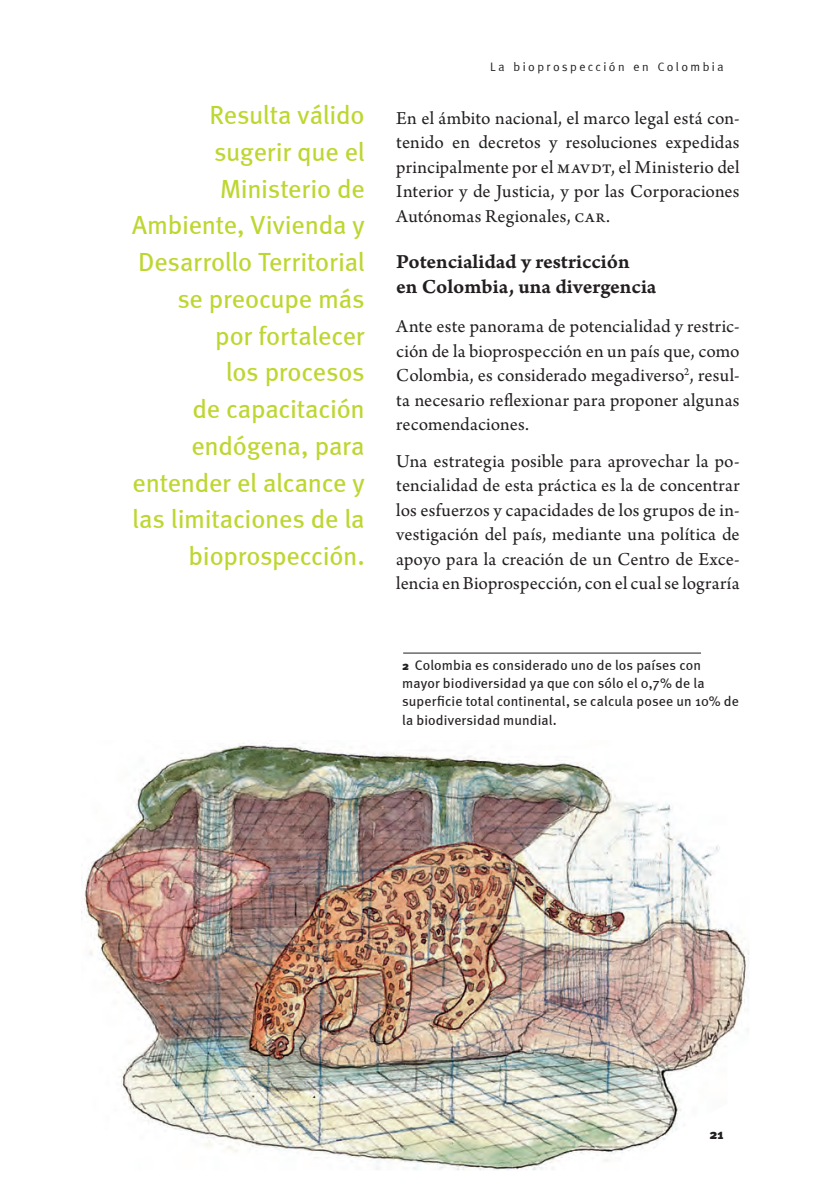
<style>
.page{position:relative;width:839px;height:1191px;background:#fff}
.page>*{position:absolute;margin:0;border:0;box-sizing:border-box;transform-origin:0 0}
.t1{font:26.25px/36.8px "Meta";letter-spacing:-.01em;color:#bed630;text-align:right}
.t2{font:21px/24.5px "Arno Pro Smbd Caption";letter-spacing:-.005em;color:#231f20}
.t3{font:19.25px/24.5px "Arno Pro";letter-spacing:.025em;color:#231f20;text-align:justify}
.t4{font:14px/18.4px "Meta";letter-spacing:.01em;color:#231f20}
.t5{font:900 14px "Meta";color:#231f20}
.t6{font:12.25px "Meta Normal";letter-spacing:.2em;color:#231f20}
.s1{font-weight:900;font-size:12.25px}
</style>
<div class="page">
<img style="left:81px;top:743px;width:668px;height:427px">
<hr style="left:403px;top:653px;width:297px;height:1px;background:#231f20">
<h1 class="t1" style="left:132px;top:96px;width:234px">Resulta válido sugerir que el<br>Ministerio de<br>Ambiente, Vivienda y<br>Desarrollo Territorial se preocupe más<br>por fortalecer<br>los procesos<br>de capacitación endógena, para entender el alcance y las limitaciones de la bioprospección.</h1>
<p class="t6" style="left:490px;top:60px;width:235px">La bioprospección en Colombia</p>
<p class="t3" style="left:396px;top:107px;width:345px">En el ámbito nacional, el marco legal está con&shy;tenido en decretos y resoluciones expedidas principalmente por el mavdt, el Ministerio del Interior y de Justicia, y por las Corporaciones Autónomas Regionales, car.</p>
<p class="t2" style="left:396px;top:251px;width:261px">Potencialidad y restricción<br>en Colombia, una divergencia</p>
<p class="t3" style="left:396px;top:315px;width:345px">Ante este panorama de potencialidad y restric&shy;ción de la bioprospección en un país que, como Colombia, es considerado megadiverso<sup>2</sup>, resul&shy;ta necesario reflexionar para proponer algunas recomendaciones.</p>
<p class="t3" style="left:396px;top:450px;width:345px">Una estrategia posible para aprovechar la po&shy;tencialidad de esta práctica es la de concentrar los esfuerzos y capacidades de los grupos de in&shy;vestigación del país, mediante una política de apoyo para la creación de un Centro de Exce&shy;lencia en Bioprospección, con el cual se lograría</p>
<p class="t4" style="left:402px;top:655px;width:338px"><span class="s1">2</span> Colombia es considerado uno de los países con mayor biodiversidad ya que con sólo el 0,7% de la superficie total continental, se calcula posee un 10% de la biodiversidad mundial.</p>
<p class="t5" style="left:709px;top:1125px;width:16px">21</p>
</div>
